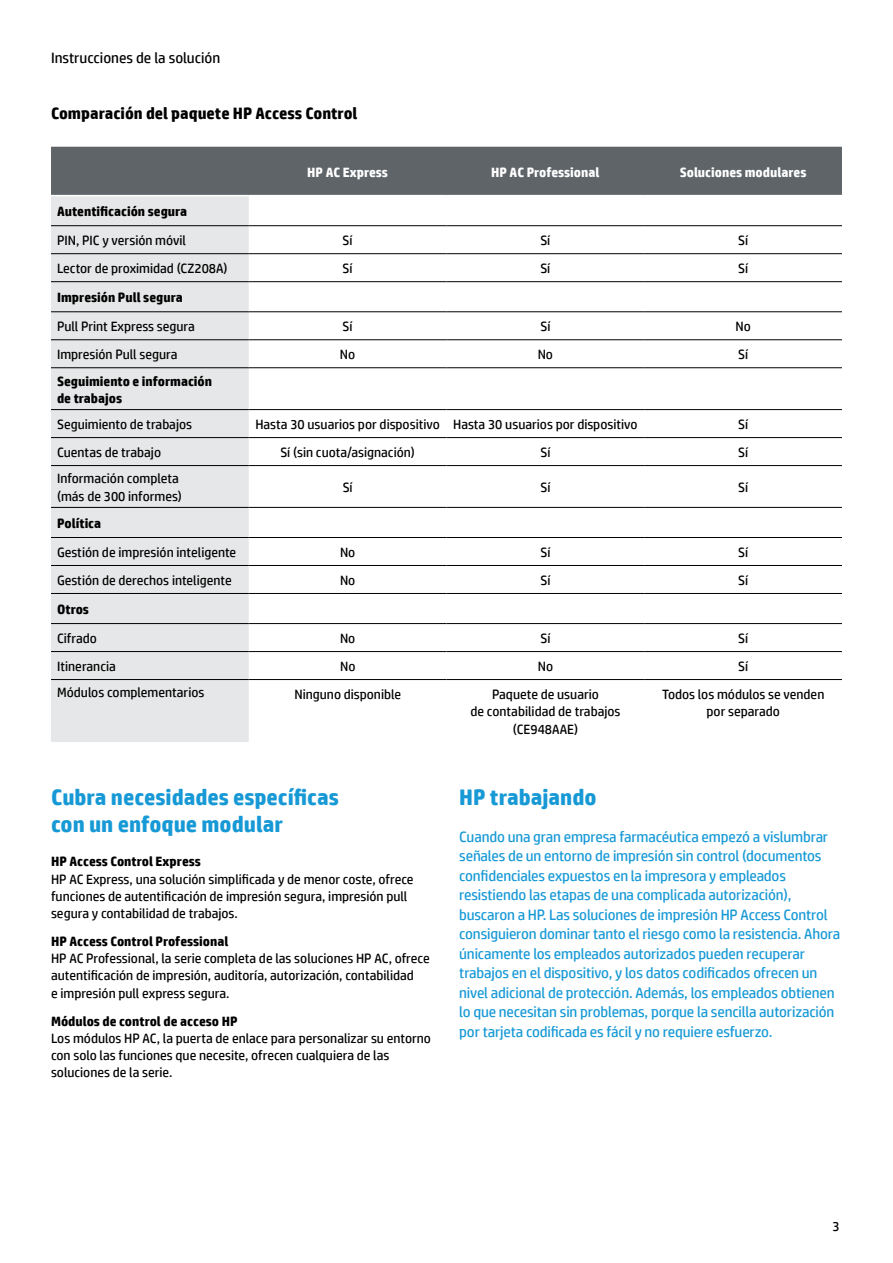
<style>
.page{position:relative;width:893px;height:1263px;background:#fff}
.page>*{position:absolute;margin:0;border:0;box-sizing:border-box;transform-origin:0 0}
.t1{font:700 22.5px/27px "HP Simplified";color:#1799d6}
.t2{font:700 16.5px "HP Simplified";color:#000}
.t3{font:15px/19.5px "HP Simplified";letter-spacing:-.01em;color:#1799d6}
.t4{font:15px "HP Simplified";color:#000}
.t5{font:13.5px/17.2px "HP Simplified";color:#000}
.t6{font:700 13.5px/17.2px "HP Simplified";color:#000}
.t7{font:700 13.5px "HP Simplified";color:#fff}
</style>
<div class="page">
<div style="left:51px;top:147px;width:791px;height:48px;background:#5e6468"></div>
<div style="left:51px;top:196px;width:198px;height:546px;background:#e6e7e8"></div>
<hr style="left:51px;top:225px;width:198px;height:1px;background:#000">
<hr style="left:249px;top:225px;width:197px;height:1px;background:#000">
<hr style="left:446px;top:225px;width:198px;height:1px;background:#000">
<hr style="left:644px;top:225px;width:198px;height:1px;background:#000">
<hr style="left:51px;top:253px;width:198px;height:1px;background:#000">
<hr style="left:249px;top:253px;width:197px;height:1px;background:#000">
<hr style="left:446px;top:253px;width:198px;height:1px;background:#000">
<hr style="left:644px;top:253px;width:198px;height:1px;background:#000">
<hr style="left:51px;top:281px;width:198px;height:1px;background:#000">
<hr style="left:249px;top:281px;width:197px;height:1px;background:#000">
<hr style="left:446px;top:281px;width:198px;height:1px;background:#000">
<hr style="left:644px;top:281px;width:198px;height:1px;background:#000">
<hr style="left:51px;top:311px;width:198px;height:1px;background:#000">
<hr style="left:249px;top:311px;width:197px;height:1px;background:#000">
<hr style="left:446px;top:311px;width:198px;height:1px;background:#000">
<hr style="left:644px;top:311px;width:198px;height:1px;background:#000">
<hr style="left:51px;top:339px;width:198px;height:1px;background:#000">
<hr style="left:249px;top:339px;width:197px;height:1px;background:#000">
<hr style="left:446px;top:339px;width:198px;height:1px;background:#000">
<hr style="left:644px;top:339px;width:198px;height:1px;background:#000">
<hr style="left:51px;top:367px;width:198px;height:1px;background:#000">
<hr style="left:249px;top:367px;width:197px;height:1px;background:#000">
<hr style="left:446px;top:367px;width:198px;height:1px;background:#000">
<hr style="left:644px;top:367px;width:198px;height:1px;background:#000">
<hr style="left:51px;top:409px;width:198px;height:1px;background:#000">
<hr style="left:249px;top:409px;width:197px;height:1px;background:#000">
<hr style="left:446px;top:409px;width:198px;height:1px;background:#000">
<hr style="left:644px;top:409px;width:198px;height:1px;background:#000">
<hr style="left:51px;top:437px;width:198px;height:1px;background:#000">
<hr style="left:249px;top:437px;width:197px;height:1px;background:#000">
<hr style="left:446px;top:437px;width:198px;height:1px;background:#000">
<hr style="left:644px;top:437px;width:198px;height:1px;background:#000">
<hr style="left:51px;top:465px;width:198px;height:1px;background:#000">
<hr style="left:249px;top:465px;width:197px;height:1px;background:#000">
<hr style="left:446px;top:465px;width:198px;height:1px;background:#000">
<hr style="left:644px;top:465px;width:198px;height:1px;background:#000">
<hr style="left:51px;top:507px;width:198px;height:1px;background:#000">
<hr style="left:249px;top:507px;width:197px;height:1px;background:#000">
<hr style="left:446px;top:507px;width:198px;height:1px;background:#000">
<hr style="left:644px;top:507px;width:198px;height:1px;background:#000">
<hr style="left:51px;top:537px;width:198px;height:1px;background:#000">
<hr style="left:249px;top:537px;width:197px;height:1px;background:#000">
<hr style="left:446px;top:537px;width:198px;height:1px;background:#000">
<hr style="left:644px;top:537px;width:198px;height:1px;background:#000">
<hr style="left:51px;top:565px;width:198px;height:1px;background:#000">
<hr style="left:249px;top:565px;width:197px;height:1px;background:#000">
<hr style="left:446px;top:565px;width:198px;height:1px;background:#000">
<hr style="left:644px;top:565px;width:198px;height:1px;background:#000">
<hr style="left:51px;top:593px;width:198px;height:1px;background:#000">
<hr style="left:249px;top:593px;width:197px;height:1px;background:#000">
<hr style="left:446px;top:593px;width:198px;height:1px;background:#000">
<hr style="left:644px;top:593px;width:198px;height:1px;background:#000">
<hr style="left:51px;top:623px;width:198px;height:1px;background:#000">
<hr style="left:249px;top:623px;width:197px;height:1px;background:#000">
<hr style="left:446px;top:623px;width:198px;height:1px;background:#000">
<hr style="left:644px;top:623px;width:198px;height:1px;background:#000">
<hr style="left:51px;top:651px;width:198px;height:1px;background:#000">
<hr style="left:249px;top:651px;width:197px;height:1px;background:#000">
<hr style="left:446px;top:651px;width:198px;height:1px;background:#000">
<hr style="left:644px;top:651px;width:198px;height:1px;background:#000">
<hr style="left:51px;top:679px;width:198px;height:1px;background:#000">
<hr style="left:249px;top:679px;width:197px;height:1px;background:#000">
<hr style="left:446px;top:679px;width:198px;height:1px;background:#000">
<hr style="left:644px;top:679px;width:198px;height:1px;background:#000">
<p class="t4" style="left:51px;top:49px;width:171px">Instrucciones de la solución</p>
<p class="t2" style="left:51px;top:103px;width:308px">Comparación del paquete HP Access Control</p>
<p class="t7" style="left:307px;top:164px;width:82px">HP AC Express</p>
<p class="t7" style="left:491px;top:164px;width:110px">HP AC Professional</p>
<p class="t7" style="left:680px;top:164px;width:128px">Soluciones modulares</p>
<p class="t6" style="left:57px;top:203px;width:132px">Autentificación segura</p>
<p class="t5" style="left:57px;top:232px;width:131px">PIN, PIC y versión móvil</p>
<p class="t5" style="left:343px;top:232px;width:12px">Sí</p>
<p class="t5" style="left:540px;top:232px;width:12px">Sí</p>
<p class="t5" style="left:738px;top:232px;width:12px">Sí</p>
<p class="t5" style="left:57px;top:260px;width:172px">Lector de proximidad (CZ208A)</p>
<p class="t5" style="left:343px;top:260px;width:12px">Sí</p>
<p class="t5" style="left:540px;top:260px;width:12px">Sí</p>
<p class="t5" style="left:738px;top:260px;width:12px">Sí</p>
<p class="t6" style="left:57px;top:289px;width:127px">Impresión Pull segura</p>
<p class="t5" style="left:57px;top:318px;width:139px">Pull Print Express segura</p>
<p class="t5" style="left:343px;top:318px;width:12px">Sí</p>
<p class="t5" style="left:540px;top:318px;width:12px">Sí</p>
<p class="t5" style="left:735px;top:318px;width:17px">No</p>
<p class="t5" style="left:57px;top:346px;width:122px">Impresión Pull segura</p>
<p class="t5" style="left:340px;top:346px;width:17px">No</p>
<p class="t5" style="left:538px;top:346px;width:17px">No</p>
<p class="t5" style="left:738px;top:346px;width:12px">Sí</p>
<p class="t6" style="left:57px;top:372px;width:157px">Seguimiento e información de trabajos</p>
<p class="t5" style="left:57px;top:416px;width:137px">Seguimiento de trabajos</p>
<p class="t5" style="left:255px;top:416px;width:384px">Hasta 30 usuarios por dispositivo Hasta 30 usuarios por dispositivo</p>
<p class="t5" style="left:738px;top:416px;width:12px">Sí</p>
<p class="t5" style="left:57px;top:444px;width:106px">Cuentas de trabajo</p>
<p class="t5" style="left:280px;top:444px;width:136px">Sí (sin cuota/asignación)</p>
<p class="t5" style="left:540px;top:444px;width:12px">Sí</p>
<p class="t5" style="left:738px;top:444px;width:12px">Sí</p>
<p class="t5" style="left:57px;top:470px;width:126px">Información completa (más de 300 informes)</p>
<p class="t5" style="left:343px;top:478px;width:12px">Sí</p>
<p class="t5" style="left:540px;top:478px;width:12px">Sí</p>
<p class="t5" style="left:738px;top:478px;width:12px">Sí</p>
<p class="t6" style="left:57px;top:514px;width:46px">Política</p>
<p class="t5" style="left:57px;top:543px;width:181px">Gestión de impresión inteligente</p>
<p class="t5" style="left:340px;top:543px;width:17px">No</p>
<p class="t5" style="left:540px;top:543px;width:12px">Sí</p>
<p class="t5" style="left:738px;top:543px;width:12px">Sí</p>
<p class="t5" style="left:57px;top:571px;width:176px">Gestión de derechos inteligente</p>
<p class="t5" style="left:340px;top:571px;width:17px">No</p>
<p class="t5" style="left:540px;top:571px;width:12px">Sí</p>
<p class="t5" style="left:738px;top:571px;width:12px">Sí</p>
<p class="t6" style="left:57px;top:600px;width:33px">Otros</p>
<p class="t5" style="left:57px;top:630px;width:41px">Cifrado</p>
<p class="t5" style="left:340px;top:630px;width:17px">No</p>
<p class="t5" style="left:540px;top:630px;width:12px">Sí</p>
<p class="t5" style="left:738px;top:630px;width:12px">Sí</p>
<p class="t5" style="left:57px;top:658px;width:60px">Itinerancia</p>
<p class="t5" style="left:340px;top:658px;width:17px">No</p>
<p class="t5" style="left:538px;top:658px;width:17px">No</p>
<p class="t5" style="left:738px;top:658px;width:12px">Sí</p>
<p class="t5" style="left:57px;top:684px;width:149px">Módulos complementarios</p>
<p class="t5" style="left:294px;top:685px;width:108px">Ninguno disponible</p>
<p class="t5" style="left:470px;top:685px;width:152px;text-align:center">Paquete de usuario<br>de contabilidad de trabajos (CE948AAE)</p>
<p class="t5" style="left:662px;top:685px;width:164px;text-align:center">Todos los módulos se venden por separado</p>
<h1 class="t1" style="left:51px;top:783px;width:289px">Cubra necesidades específicas con un enfoque modular</h1>
<p class="t6" style="left:51px;top:853px;width:151px">HP Access Control Express</p>
<p class="t5" style="left:51px;top:870px;width:364px">HP AC Express, una solución simplificada y de menor coste, ofrece funciones de autentificación de impresión segura, impresión pull segura y contabilidad de trabajos.</p>
<p class="t6" style="left:51px;top:932px;width:179px">HP Access Control Professional</p>
<p class="t5" style="left:51px;top:950px;width:380px">HP AC Professional, la serie completa de las soluciones HP AC, ofrece autentificación de impresión, auditoría, autorización, contabilidad<br>e impresión pull express segura.</p>
<p class="t6" style="left:51px;top:1012px;width:188px">Módulos de control de acceso HP</p>
<p class="t5" style="left:51px;top:1029px;width:381px">Los módulos HP AC, la puerta de enlace para personalizar su entorno con solo las funciones que necesite, ofrecen cualquiera de las soluciones de la serie.</p>
<h1 class="t1" style="left:459px;top:783px;width:139px">HP trabajando</h1>
<p class="t3" style="left:459px;top:826px;width:383px">Cuando una gran empresa farmacéutica empezó a vislumbrar señales de un entorno de impresión sin control (documentos confidenciales expuestos en la impresora y empleados resistiendo las etapas de una complicada autorización), buscaron a HP. Las soluciones de impresión HP Access Control consiguieron dominar tanto el riesgo como la resistencia. Ahora únicamente los empleados autorizados pueden recuperar trabajos en el dispositivo, y los datos codificados ofrecen un nivel adicional de protección. Además, los empleados obtienen lo que necesitan sin problemas, porque la sencilla autorización por tarjeta codificada es fácil y no requiere esfuerzo.</p>
<p class="t5" style="left:832px;top:1217px;width:9px">3</p>
</div>
